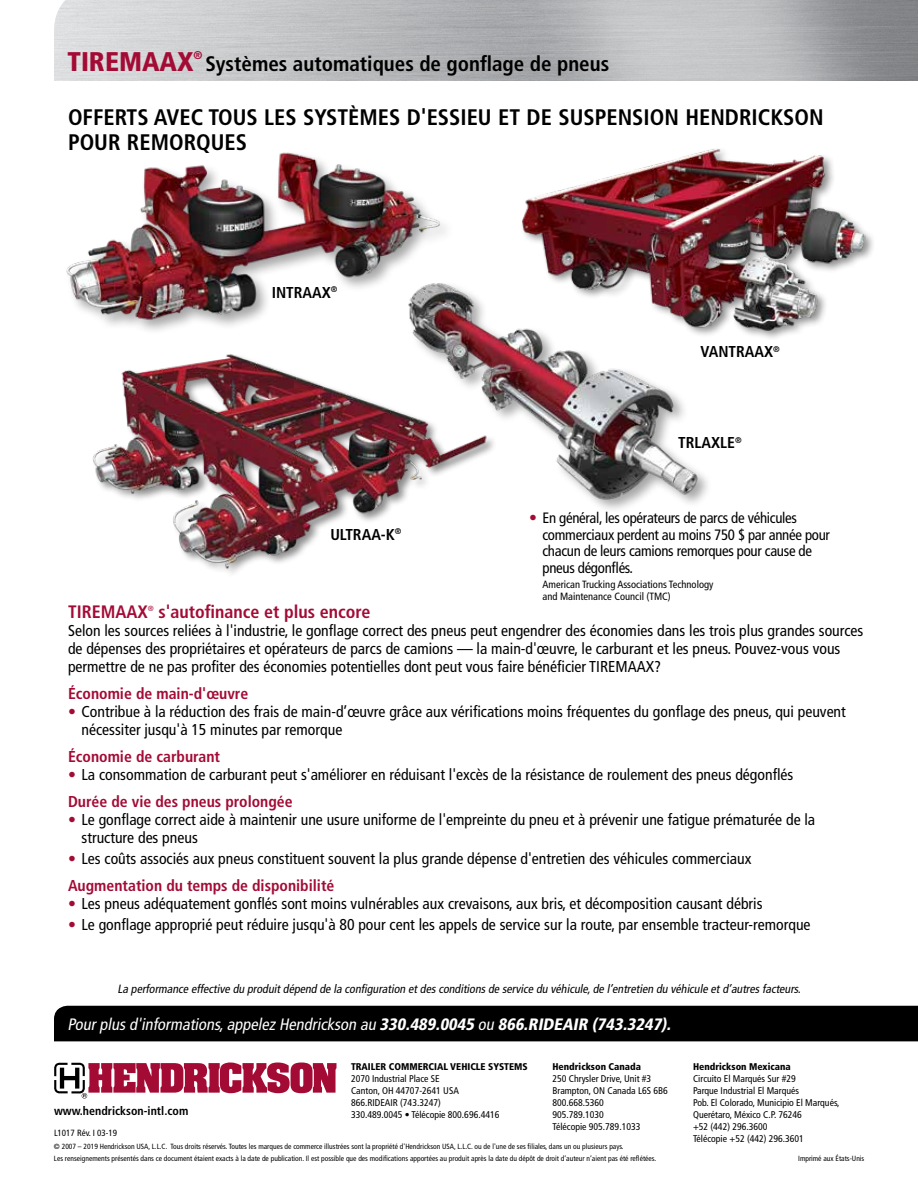
<style>
.page{position:relative;width:918px;height:1188px;background:#fff}
.page>*{position:absolute;margin:0;border:0;box-sizing:border-box;transform-origin:0 0}
.t1{font:900 condensed 27px "Frutiger LT Std";color:#a30b35}
.t2{font:700 condensed 22.5px/25.5px "Frutiger LT Std";color:#000}
.t3{font:700 condensed 21px "Frutiger LT Std";color:#000}
.t4{font:700 condensed 18px "Frutiger LT Std";color:#a30b35}
.t5{font:italic condensed 16.5px "Frutiger LT Std";color:#fff}
.t6{font:condensed 15.75px/18px "Frutiger LT Std";color:#000}
.t7{font:700 condensed 15.75px "Frutiger LT Std";color:#a30b35}
.t8{font:700 condensed 15.75px "Frutiger LT Std";color:#000}
.t9{font:condensed 15px/16.5px "Frutiger LT Std";letter-spacing:-.02em;color:#000}
.t10{font:italic condensed 12px "Frutiger LT Std";color:#000}
.t11{font:700 condensed 12px "Frutiger LT Std";color:#000}
.t12{font:900 condensed 11.25px "Frutiger LT Std";color:#a30b35}
.t13{font:condensed 10.5px/12px "Frutiger LT Std";color:#000}
.t14{font:condensed 9.75px/12px "Frutiger LT Std";color:#000}
.t15{font:900 condensed 9.75px "Frutiger LT Std";color:#000}
.t16{font:condensed 9px "Frutiger LT Std";color:#000}
.t17{font:condensed 7.5px "Frutiger LT Std";color:#000}
.t18{font:condensed 7.5px "Frutiger LT Std";color:#a30b35}
.s1{font-size:15.75px;color:#a30b35}
.s2{color:#a30b35}
.s3{font-weight:700;color:#a30b35}
.s4{font-weight:900}
</style>
<div class="page">
<img style="left:66px;top:152px;width:378px;height:174px">
<div style="left:407px;top:281px;width:305px;height:233px;background:#000;opacity:.35"></div>
<img style="left:401px;top:278px;width:300px;height:225px">
<div style="left:520px;top:147px;width:356px;height:194px;background:#000;opacity:.45"></div>
<img style="left:521px;top:147px;width:345px;height:185px">
<img style="left:93px;top:345px;width:400px;height:229px">
<div style="left:54px;top:1006px;width:864px;height:35px;background:#000"></div>
<svg style="left:54px;top:1062px;width:283px;height:37px"></svg>
<h1 class="t1" style="left:68px;top:45px;width:128px">TIREMAAX</h1>
<p class="t12" style="left:194px;top:49px;width:10px">®</p>
<h3 class="t3" style="left:205px;top:51px;width:405px">Systèmes automatiques de gonflage de pneus</h3>
<h2 class="t2" style="left:68px;top:104px;width:757px">OFFERTS AVEC TOUS LES SYSTÈMES D'ESSIEU ET DE SUSPENSION HENDRICKSON<br>POUR REMORQUES</h2>
<p class="t8" style="left:272px;top:283px;width:67px">INTRAAX<sup>®</sup></p>
<p class="t8" style="left:330px;top:525px;width:73px">ULTRAA-K<sup>®</sup></p>
<p class="t8" style="left:701px;top:343px;width:81px">VANTRAAX<sup>®</sup></p>
<p class="t8" style="left:678px;top:433px;width:65px">TRLAXLE<sup>®</sup></p>
<p class="t9" style="left:543px;top:510px;width:289px;text-indent:-14px"><span class="s1">•</span> En général, les opérateurs de parcs de véhicules commerciaux perdent au moins 750 $ par année pour chacun de leurs camions remorques pour cause de pneus dégonflés.</p>
<p class="t13" style="left:543px;top:578px;width:172px">American Trucking Associations Technology and Maintenance Council (TMC)</p>
<p class="t4" style="left:68px;top:602px;width:81px">TIREMAAX</p>
<p class="t18" style="left:148px;top:604px;width:7px">®</p>
<p class="t4" style="left:158px;top:602px;width:214px">s'autofinance et plus encore</p>
<p class="t6" style="left:68px;top:622px;width:797px">Selon les sources reliées à l'industrie, le gonflage correct des pneus peut engendrer des économies dans les trois plus grandes sources de dépenses des propriétaires et opérateurs de parcs de camions — la main-d'œuvre, le carburant et les pneus. Pouvez-vous vous permettre de ne pas profiter des économies potentielles dont peut vous faire bénéficier TIREMAAX?</p>
<p class="t7" style="left:68px;top:685px;width:182px">Économie de main-d'œuvre</p>
<p class="t6" style="left:82px;top:703px;width:766px;text-indent:-13px"><span class="s2">•</span> Contribue à la réduction des frais de main-d’œuvre grâce aux vérifications moins fréquentes du gonflage des pneus, qui peuvent nécessiter jusqu'à 15 minutes par remorque</p>
<p class="t7" style="left:68px;top:748px;width:154px">Économie de carburant</p>
<p class="t6" style="left:68px;top:762px;width:727px;line-height:27px"><span class="s2">•</span> La consommation de carburant peut s'améliorer en réduisant l'excès de la résistance de roulement des pneus dégonflés<br><span class="s3">Durée de vie des pneus prolongée</span></p>
<p class="t6" style="left:82px;top:811px;width:735px;text-indent:-13px"><span class="s2">•</span> Le gonflage correct aide à maintenir une usure uniforme de l'empreinte du pneu et à prévenir une fatigue prématurée de la structure des pneus</p>
<p class="t6" style="left:68px;top:846px;width:685px;line-height:27px"><span class="s2">•</span> Les coûts associés aux pneus constituent souvent la plus grande dépense d'entretien des véhicules commerciaux<br><span class="s3">Augmentation du temps de disponibilité</span></p>
<p class="t6" style="left:68px;top:895px;width:696px"><span class="s2">•</span> Les pneus adéquatement gonflés sont moins vulnérables aux crevaisons, aux bris, et décomposition causant débris</p>
<p class="t6" style="left:68px;top:916px;width:744px"><span class="s2">•</span> Le gonflage approprié peut réduire jusqu'à 80 pour cent les appels de service sur la route, par ensemble tracteur-remorque</p>
<p class="t10" style="left:118px;top:982px;width:687px">La performance effective du produitdépend de la configuration etdesconditionsde service du véhicule,de l’entretien du véhicule etd’autresfacteurs.</p>
<p class="t5" style="left:68px;top:1014px;width:608px">Pourplusd'informations,appelez Hendrickson au <span class="s4">330.489.0045</span> ou <span class="s4">866.RIDEAIR (743.3247).</span></p>
<p class="t15" style="left:552px;top:1061px;width:90px">Hendrickson Canada</p>
<p class="t14" style="left:552px;top:1073px;width:117px">250 Chrysler Drive, Unit #3<br>Brampton, ON Canada L6S 6B6<br>800.668.5360<br>905.789.1030<br>Télécopie 905.789.1033</p>
<p class="t15" style="left:351px;top:1061px;width:178px">TRAILER COMMERCIAL VEHICLE SYSTEMS</p>
<p class="t14" style="left:351px;top:1073px;width:150px">2070 Industrial Place SE<br>Canton, OH 44707-2641 USA<br>866.RIDEAIR (743.3247)<br>330.489.0045 • Télécopie 800.696.4416</p>
<p class="t11" style="left:54px;top:1104px;width:136px">www.hendrickson-intl.com</p>
<p class="t16" style="left:54px;top:1128px;width:65px">L1017 Rév. I 03-19</p>
<p class="t17" style="left:54px;top:1154px;width:604px">Les renseignements présentés dans ce document étaient exacts à la date de publication. Il est possible que des modifications apportées au produit après la date du dépôt de droit d’auteur n’aient pas été reflétées.</p>
<p class="t17" style="left:54px;top:1142px;width:571px">© 2007 – 2019 Hendrickson USA, L.L.C. Tous droits réservés. Toutes les marques de commerce illustrées sont la propriété d'Hendrickson USA, L.L.C. ou de l'une de ses filiales, dans un ou plusieurs pays.</p>
<p class="t15" style="left:693px;top:1061px;width:99px">Hendrickson Mexicana</p>
<p class="t14" style="left:693px;top:1073px;width:148px">Circuito El Marqués Sur #29<br>Parque Industrial El Marqués<br>Pob. El Colorado, Municipio El Marqués,<br>Querétaro, México C.P. 76246<br>+52 (442) 296.3600<br>Télécopie +52 (442) 296.3601</p>
<p class="t17" style="left:798px;top:1154px;width:68px">Imprimé aux États-Unis</p>
</div>
